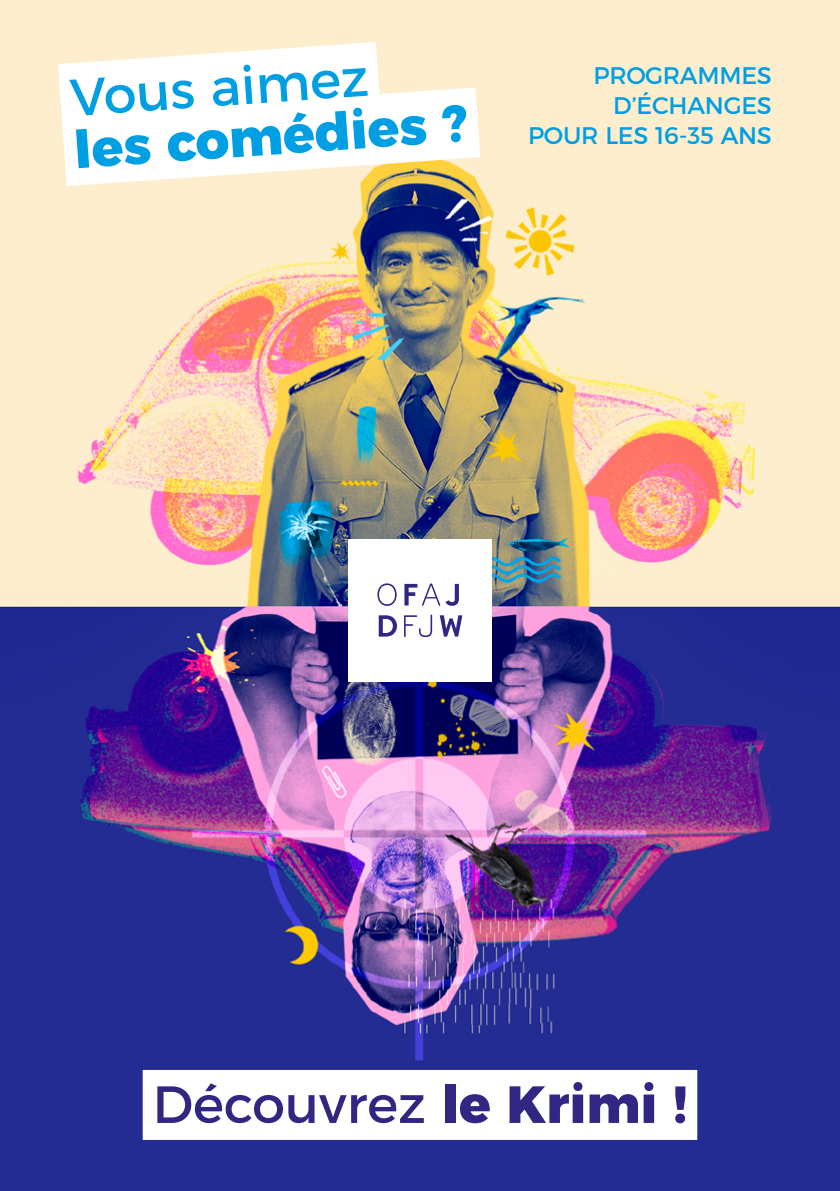
<style>
.page{position:relative;width:840px;height:1191px;background:#fff}
.page>*{position:absolute;margin:0;border:0;box-sizing:border-box;transform-origin:0 0}
.t1{font:52.2px "Montserrat";color:#312783}
.t2{font:800 52.2px "Montserrat";color:#009fe3}
.t3{font:52.2px "Montserrat";color:#009fe3}
.t4{font:24px/30px "Montserrat";letter-spacing:-.01em;color:#009fe3;text-align:right}
.s1{font-weight:800}
</style>
<div class="page">
<img style="left:0;top:0;width:839px;height:1191px">
<div style="left:143px;top:1070px;width:554px;height:70px;background:#fff"></div>
<div style="left:0;top:2px;width:453px;height:46px;background:#fdedcd"></div>
<svg style="left:0;top:48px;width:552px;height:178px"></svg>
<div style="left:348px;top:539px;width:143px;height:142px;background:#fff"></div>
<svg style="left:378px;top:615px;width:19px;height:21px"></svg>
<svg style="left:404px;top:614px;width:28px;height:23px"></svg>
<svg style="left:439px;top:615px;width:23px;height:21px"></svg>
<svg style="left:377px;top:583px;width:19px;height:23px"></svg>
<svg style="left:404px;top:583px;width:54px;height:23px"></svg>
<h1 class="t3" style="left:67px;top:56px;width:300px;rotate:-4deg">Vous aimez</h1>
<h1 class="t2" style="left:71px;top:107px;width:396px;rotate:-4deg">les comédies ?</h1>
<p class="t4" style="left:527px;top:59px;width:245px">PROGRAMMES<br>D’ÉCHANGES<br>POUR LES 16-35 ANS</p>
<h1 class="t1" style="left:152px;top:1062px;width:536px">Découvrez <span class="s1">le Krimi !</span></h1>
</div>
